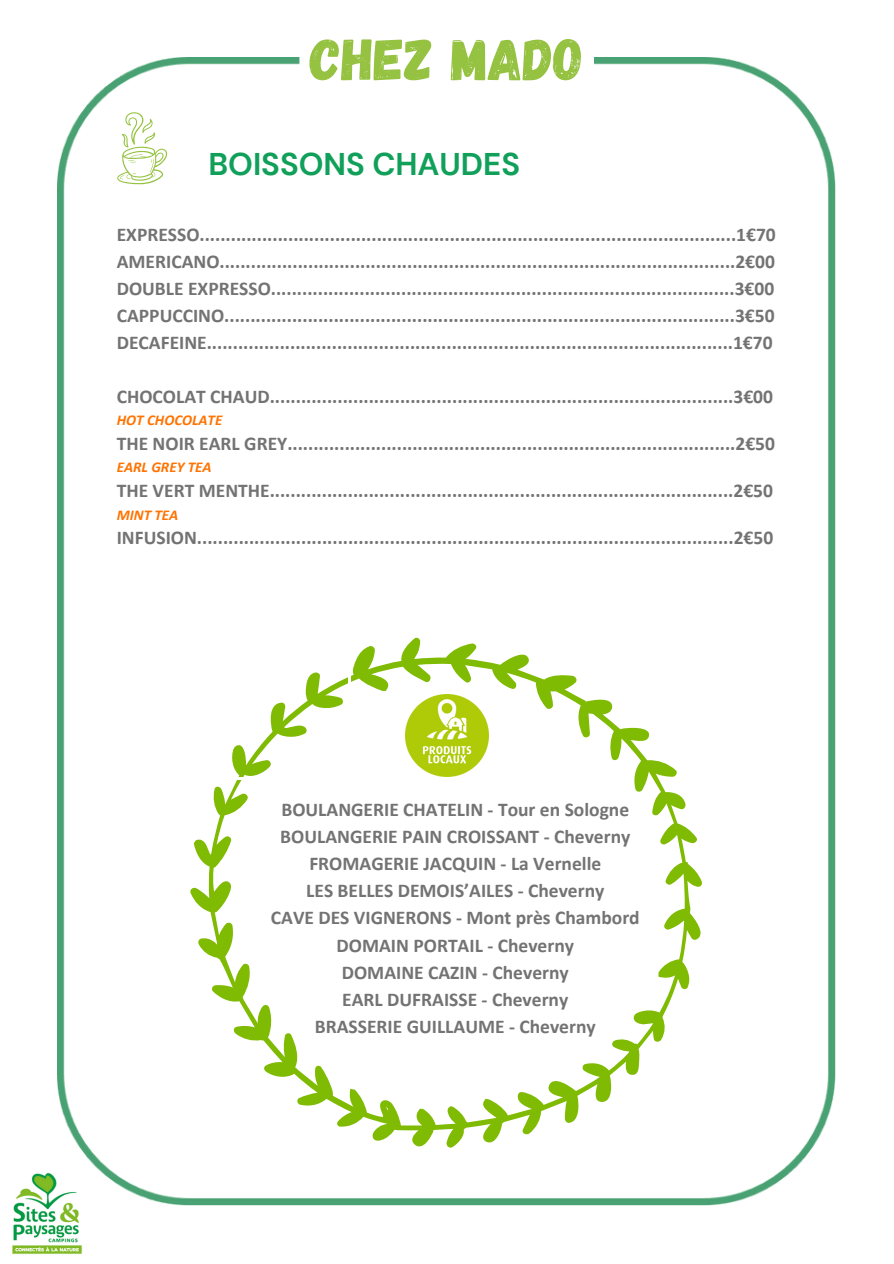
<style>
.page{position:relative;width:894px;height:1264px;background:#fff}
.page>*{position:absolute;margin:0;border:0;box-sizing:border-box;transform-origin:0 0}
.t1{font:58.35px "Gagalin";color:#95c241}
.t2{font:700 31.35px "DM Sans";color:#10a05a}
.t3{font:700 19.5px/27px "Calibri";color:#737373;text-align:justify}
.t4{font:italic 700 15px "Calibri";color:#ff7300}
</style>
<div class="page">
<img style="left:58px;top:58px;width:777px;height:1147px">
<svg style="left:299px;top:57px;width:295px;height:151px"></svg>
<svg style="left:117px;top:109px;width:50px;height:76px"></svg>
<img style="left:12px;top:1165px;width:78px;height:89px">
<div style="left:178px;top:612px;width:537px;height:561px;background:#fff"></div>
<svg style="left:190px;top:637px;width:512px;height:511px"></svg>
<img style="left:406px;top:694px;width:82px;height:82px">
<h1 class="t1" style="left:310px;top:22px;width:275px">CHEZ MADO</h1>
<h2 class="t2" style="left:208px;top:144px;width:313px">BOISSONS CHAUDES</h2>
<p class="t3" style="left:117px;top:222px;width:660px">EXPRESSO.......................................................................................................1€70<br>AMERICANO...................................................................................................2€00<br>DOUBLE EXPRESSO.........................................................................................3€00<br>CAPPUCCINO..................................................................................................3€50<br>DECAFEINE.....................................................................................................1€70</p>
<p class="t3" style="left:117px;top:384px;width:657px">CHOCOLAT CHAUD.........................................................................................3€00</p>
<p class="t4" style="left:117px;top:414px;width:107px">HOT CHOCOLATE</p>
<p class="t3" style="left:117px;top:431px;width:659px">THE NOIR EARL GREY......................................................................................2€50</p>
<p class="t4" style="left:117px;top:461px;width:96px">EARL GREY TEA</p>
<p class="t3" style="left:117px;top:479px;width:657px">THE VERT MENTHE.........................................................................................2€50</p>
<p class="t4" style="left:117px;top:508px;width:63px">MINT TEA</p>
<p class="t3" style="left:117px;top:526px;width:657px">INFUSION.......................................................................................................2€50</p>
<p class="t3" style="left:271px;top:798px;width:370px;text-align:center">BOULANGERIE CHATELIN - Tour en Sologne<br>BOULANGERIE PAIN CROISSANT - Cheverny<br>FROMAGERIE JACQUIN - La Vernelle<br>LES BELLES DEMOIS’AILES - Cheverny<br>CAVE DES VIGNERONS - Mont près Chambord<br>DOMAIN PORTAIL - Cheverny<br>DOMAINE CAZIN - Cheverny<br>EARL DUFRAISSE - Cheverny<br>BRASSERIE GUILLAUME - Cheverny</p>
</div>
